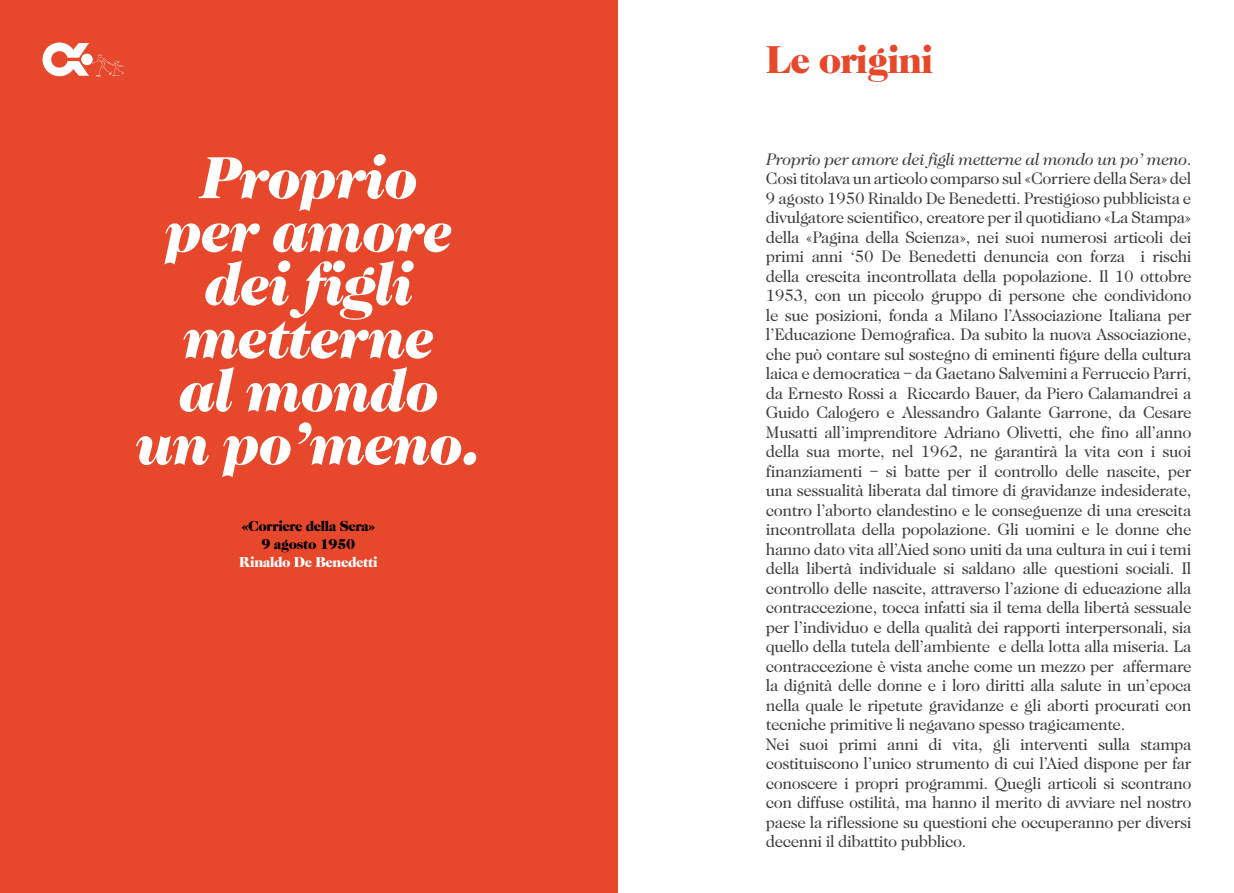
<style>
.page{position:relative;width:1234px;height:893px;background:#fff}
.page>*{position:absolute;margin:0;border:0;box-sizing:border-box;transform-origin:0 0}
.t1{font:italic 900 61.2px/53.2px "Caslon No 224 EF";letter-spacing:-.02em;color:#fff;text-align:center}
.t2{font:900 40.2px "Caslon No 224 EF";letter-spacing:-.02em;color:#e7472b}
.t3{font:17.25px/19.5px "Caslon No 224 EF";letter-spacing:-.02em;color:#3e3d40}
.t4{font:900 15px/18px "Caslon No 224 EF";letter-spacing:-.02em;color:#000;text-align:center}
.t5{font:900 15px "Caslon No 224 EF";letter-spacing:-.02em;color:#fff}
.s1{font-style:italic}
</style>
<div class="page">
<div style="left:0;top:0;width:617px;height:893px;background:#e7472b"></div>
<svg style="left:43px;top:43px;width:81px;height:33px"></svg>
<h1 class="t1" style="left:135px;top:151px;width:348px">Proprio<br>per amore dei figli metterne<br>al mondo un po’meno.</h1>
<p class="t4" style="left:241px;top:517px;width:136px">«Corriere della Sera»<br>9 agosto 1950</p>
<p class="t5" style="left:239px;top:553px;width:140px">Rinaldo De Benedetti</p>
<h2 class="t2" style="left:765px;top:37px;width:169px">Le origini</h2>
<p class="t3" style="left:765px;top:150px;width:427px"><span class="s1">Proprio per amore dei figli metterne al mondo un po’ meno</span>.<br>Così titolava un articolo comparso sul «Corriere della Sera» del 9 agosto 1950 Rinaldo De Benedetti. Prestigioso pubblicista e divulgatore scientifico, creatore per il quotidiano «La Stampa» della «Pagina della Scienza», nei suoi numerosi articoli dei primi anni ‘50 De Benedetti denuncia con forza i rischi della crescita incontrollata della popolazione. Il 10 ottobre 1953, con un piccolo gruppo di persone che condividono le sue posizioni, fonda a Milano l’Associazione Italiana per l’Educazione Demografica. Da subito la nuova Associazione, che può contare sul sostegno di eminenti figure della cultura laica e democratica – da Gaetano Salvemini a Ferruccio Parri, da Ernesto Rossi a Riccardo Bauer, da Piero Calamandrei a Guido Calogero e Alessandro Galante Garrone, da Cesare Musatti all’imprenditore Adriano Olivetti, che fino all’anno della sua morte, nel 1962, ne garantirà la vita con i suoi finanziamenti – si batte per il controllo delle nascite, per una sessualità liberata dal timore di gravidanze indesiderate, contro l’aborto clandestino e le conseguenze di una crescita incontrollata della popolazione. Gli uomini e le donne che hanno dato vita all’Aied sono uniti da una cultura in cui i temi della libertà individuale si saldano alle questioni sociali. Il controllo delle nascite, attraverso l’azione di educazione alla contraccezione, tocca infatti sia il tema della libertà sessuale per l’individuo e della qualità dei rapporti interpersonali, sia quello della tutela dell’ambiente e della lotta alla miseria. La contraccezione è vista anche come un mezzo per affermare la dignità delle donne e i loro diritti alla salute in un’epoca nella quale le ripetute gravidanze e gli aborti procurati con tecniche primitive li negavano spesso tragicamente.<br>Nei suoi primi anni di vita, gli interventi sulla stampa costituiscono l’unico strumento di cui l’Aied dispone per far conoscere i propri programmi. Quegli articoli si scontrano con diffuse ostilità, ma hanno il merito di avviare nel nostro paese la riflessione su questioni che occuperanno per diversi decenni il dibattito pubblico.</p>
</div>
